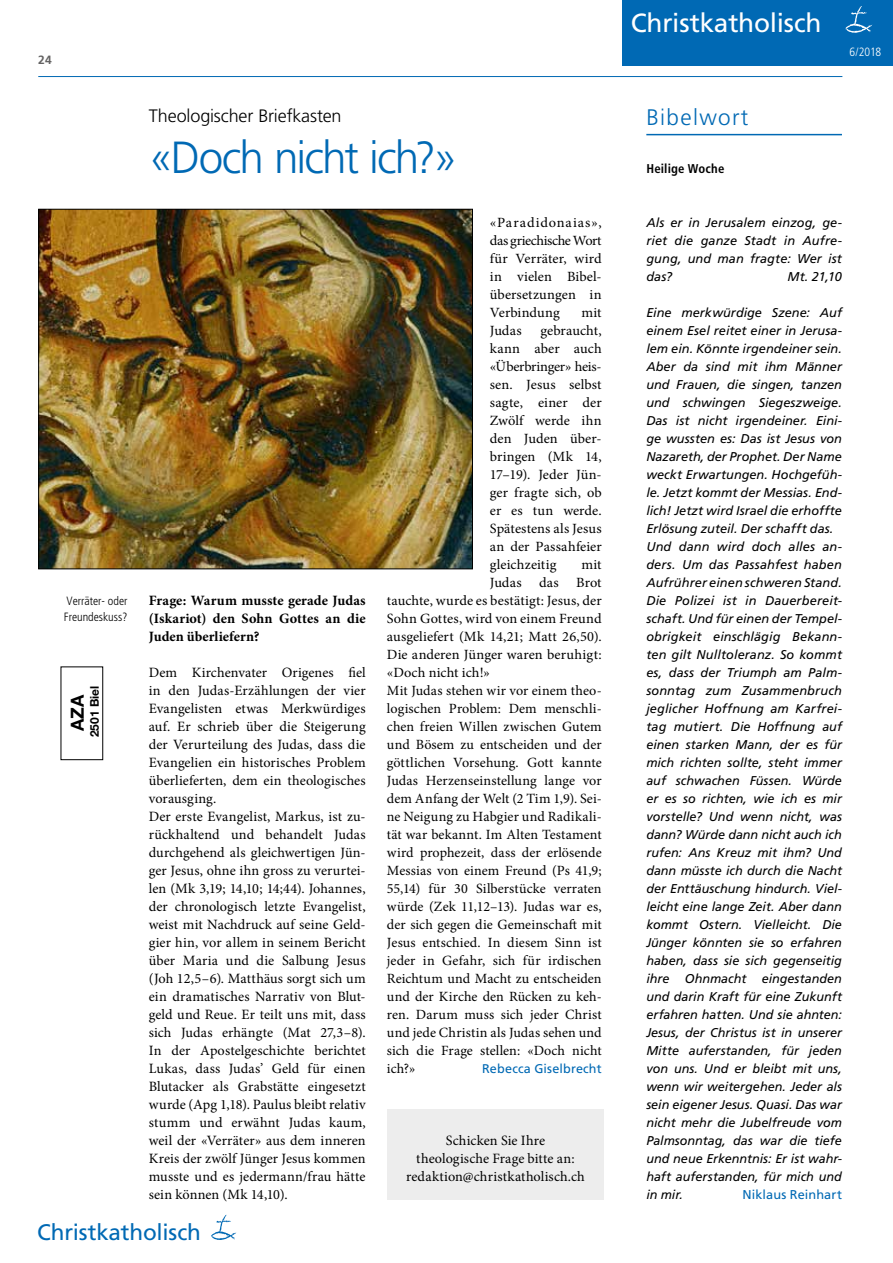
<style>
.page{position:relative;width:893px;height:1263px;background:#fff}
.page>*{position:absolute;margin:0;border:0;box-sizing:border-box;transform-origin:0 0}
.t1{font:300 45px "Frutiger LT Std";letter-spacing:-.045em;color:#0069b4}
.t2{font:26.25px "Frutiger LT Std";letter-spacing:-.01em;color:#fff}
.t3{font:22.5px "Frutiger LT Std";letter-spacing:-.01em;color:#0069b4}
.t4{font:300 22.5px "Frutiger LT Std";letter-spacing:.06em;color:#0069b4}
.t5{font:300 18px "Frutiger LT Std";letter-spacing:-.01em;color:#000}
.t6{font:700 18px "Helvetica Neue LT Std";color:#000}
.t7{font:14.25px/18px "Minion Pro";letter-spacing:.005em;color:#000}
.t8{font:700 14.25px/18px "Minion Pro";color:#000;text-align:justify}
.t9{font:14.1px/18px "Minion Pro";letter-spacing:.005em;color:#000;text-align:justify}
.t10{font:italic 12.75px/18px "Frutiger LT Std";color:#000;text-align:justify}
.t11{font:12.75px "Frutiger LT Std";letter-spacing:.005em;color:#0069b4}
.t12{font:700 condensed 12.75px "Frutiger LT Std";letter-spacing:.015em;color:#000}
.t13{font:12.6px "Frutiger LT Std";letter-spacing:.01em;color:#0069b4}
.t14{font:300 condensed 12px/15.8px "Frutiger LT Std";color:#000}
.t15{font:700 12px "Helvetica Neue LT Std";color:#000}
.t16{font:300 condensed 12px "Frutiger LT Std";color:#fff}
.t17{font:700 12px "Frutiger LT Std";color:#646363}
</style>
<div class="page">
<hr style="left:38px;top:76px;width:804px;height:1px;background:#0069b4">
<div style="left:622px;top:0;width:271px;height:66px;background:#0069b4"></div>
<svg style="left:846px;top:6px;width:26px;height:27px"></svg>
<svg style="left:211px;top:1215px;width:25px;height:25px"></svg>
<hr style="left:646px;top:134px;width:196px;height:1px;background:#0069b4">
<img style="left:40px;top:211px;width:431px;height:356px">
<div style="left:38px;top:209px;width:435px;height:360px;border:1px solid #000"></div>
<div style="left:387px;top:1109px;width:217px;height:90px;background:#ededed"></div>
<p class="t17" style="left:38px;top:53px;width:15px">24</p>
<p class="t14" style="left:64px;top:594px;width:65px">Verräter- oder<br>Freundeskuss?</p>
<h3 class="t6" style="left:66px;top:731px;width:38px;rotate:-90deg">AZA</h3>
<p class="t15" style="left:87px;top:737px;width:53px;rotate:-90deg">2501 Biel</p>
<h3 class="t5" style="left:149px;top:105px;width:194px">Theologischer Briefkasten</h3>
<h1 class="t1" style="left:149px;top:132px;width:310px">«Doch nicht ich?»</h1>
<p class="t9" style="left:490px;top:214px;width:113px">«Paradidonaias», das griechische Wort für Verräter, wird in vielen Bibel&shy;übersetzungen in Verbindung</p>
<p class="t9" style="left:581px;top:304px;width:22px">mit</p>
<p class="t8" style="left:149px;top:591px;width:218px">Frage: Warum musste gerade Judas (Iskariot) den Sohn Gottes an die Juden überliefern?</p>
<p class="t7" style="left:149px;top:664px;width:218px">Dem Kirchenvater Origenes fiel in den Judas-Erzählungen der vier Evangelisten etwas Merkwürdiges auf. Er schrieb über die Steigerung der Verurteilung des Judas, dass die Evangelien ein historisches Problem überlieferten, dem ein theologisches vorausging.<br>Der erste Evangelist, Markus, ist zu&shy;rückhaltend und behandelt Judas durchgehend als gleichwertigen Jün&shy;ger Jesus, ohne ihn gross zu verurtei&shy;len (Mk 3,19; 14,10; 14;44). Johannes, der chronologisch letzte Evangelist, weist mit Nachdruck auf seine Geld&shy;gier hin, vor allem in seinem Bericht über Maria und die Salbung Jesus (Joh 12,5–6). Matthäus sorgt sich um ein dramatisches Narrativ von Blut&shy;geld und Reue. Er teilt uns mit, dass sich Judas erhängte (Mat 27,3–8).<br>In der Apostelgeschichte berichtet Lukas, dass Judas’ Geld für einen Blutacker als Grabstätte eingesetzt wurde (Apg 1,18). Paulus bleibt relativ stumm und erwähnt Judas kaum, weil der «Verräter» aus dem inneren Kreis der zwölf Jünger Jesus kommen musste und es jedermann/frau hätte sein können (Mk 14,10).</p>
<p class="t9" style="left:490px;top:322px;width:113px;text-indent:51px">gebraucht, kann aber auch «Überbringer» heis&shy;sen. Jesus selbst sagte, einer der Zwölf werde ihn den Juden über&shy;bringen (Mk 14, 17–19). Jeder Jün&shy;ger fragte sich, ob er es tun werde.<br>Spätestens als Jesus an der Passahfeier gleichzeitig</p>
<p class="t9" style="left:490px;top:322px;width:33px">Judas</p>
<p class="t9" style="left:581px;top:556px;width:22px">mit</p>
<p class="t9" style="left:490px;top:574px;width:113px">Judas das Brot</p>
<p class="t9" style="left:387px;top:592px;width:216px">tauchte, wurde es bestätigt: Jesus, der</p>
<p class="t9" style="left:387px;top:610px;width:216px">Sohn Gottes, wird von einem Freund</p>
<p class="t9" style="left:387px;top:628px;width:216px">ausgeliefert (Mk 14,21; Matt 26,50).</p>
<p class="t9" style="left:387px;top:646px;width:216px">Die anderen Jünger waren beruhigt:</p>
<p class="t9" style="left:387px;top:664px;width:104px">«Doch nicht ich!»</p>
<p class="t9" style="left:387px;top:682px;width:216px">Mit Judas stehen wir vor einem theo-</p>
<p class="t9" style="left:387px;top:700px;width:216px">logischen Problem: Dem menschli-</p>
<p class="t9" style="left:387px;top:718px;width:216px">chen freien Willen zwischen Gutem</p>
<p class="t9" style="left:387px;top:736px;width:216px">und Bösem zu entscheiden und der</p>
<p class="t9" style="left:387px;top:754px;width:216px">göttlichen Vorsehung. Gott kannte</p>
<p class="t9" style="left:387px;top:772px;width:216px">Judas Herzenseinstellung lange vor</p>
<p class="t9" style="left:387px;top:790px;width:216px">dem Anfang der Welt (2 Tim 1,9). Sei-</p>
<p class="t9" style="left:387px;top:808px;width:216px">ne Neigung zu Habgier und Radikali-</p>
<p class="t9" style="left:387px;top:826px;width:216px">tät war bekannt. Im Alten Testament</p>
<p class="t9" style="left:387px;top:844px;width:216px">wird prophezeit, dass der erlösende</p>
<p class="t9" style="left:387px;top:862px;width:216px">Messias von einem Freund (Ps 41,9;</p>
<p class="t9" style="left:387px;top:880px;width:216px">55,14) für 30 Silberstücke verraten</p>
<p class="t9" style="left:387px;top:898px;width:216px">würde (Zek 11,12–13). Judas war es,</p>
<p class="t9" style="left:387px;top:916px;width:216px">der sich gegen die Gemeinschaft mit</p>
<p class="t9" style="left:387px;top:934px;width:216px">Jesus entschied. In diesem Sinn ist</p>
<p class="t9" style="left:387px;top:952px;width:216px">jeder in Gefahr, sich für irdischen</p>
<p class="t9" style="left:387px;top:970px;width:216px">Reichtum und Macht zu entscheiden</p>
<p class="t9" style="left:387px;top:988px;width:216px">und der Kirche den Rücken zu keh-</p>
<p class="t9" style="left:387px;top:1006px;width:216px">ren. Darum muss sich jeder Christ</p>
<p class="t9" style="left:387px;top:1024px;width:216px">und jede Christin als Judas sehen und</p>
<p class="t9" style="left:387px;top:1042px;width:216px">sich die Frage stellen: «Doch nicht</p>
<p class="t9" style="left:387px;top:1060px;width:30px">ich?»</p>
<p class="t13" style="left:482px;top:1061px;width:121px">Rebecca Giselbrecht</p>
<p class="t7" style="left:406px;top:1132px;width:180px;text-align:center">Schicken Sie Ihre<br>theologische Frage bitte an: redaktion@christkatholisch.ch</p>
<h3 class="t3" style="left:37px;top:1218px;width:165px">Christkatholisch</h3>
<h2 class="t2" style="left:631px;top:8px;width:192px">Christkatholisch</h2>
<h3 class="t4" style="left:646px;top:105px;width:104px">Bibelwort</h3>
<p class="t12" style="left:646px;top:161px;width:80px">Heilige Woche</p>
<p class="t16" style="left:849px;top:45px;width:33px">6/2018</p>
<p class="t10" style="left:646px;top:214px;width:197px">Als er in Jerusalem einzog, ge&shy;riet die ganze Stadt in Aufre&shy;gung, und man fragte: Wer ist das?</p>
<p class="t10" style="left:787px;top:268px;width:56px">Mt. 21,10</p>
<p class="t10" style="left:646px;top:304px;width:197px;text-align:left">Eine merkwürdige Szene: Auf einem Esel reitet einer in Jerusa&shy;lem ein. Könnte irgendeiner sein.<br>Aber da sind mit ihm Männer und Frauen, die singen, tanzen und schwingen Siegeszweige.<br>Das ist nicht irgendeiner. Eini&shy;ge wussten es: Das ist Jesus von<br>Nazareth, der Prophet. Der Name weckt Erwartungen. Hochgefüh&shy;le. Jetzt kommt der Messias. End&shy;lich! Jetzt wird Israel die erhoffte<br>Erlösung zuteil. Der schafft das.<br>Und dann wird doch alles an&shy;ders. Um das Passahfest haben<br>Aufrührer einen schweren Stand.<br>Die Polizei ist in Dauerbereit&shy;schaft. Und für einen der Tempel&shy;obrigkeit einschlägig Bekann&shy;ten gilt Nulltoleranz. So kommt es, dass der Triumph am Palm&shy;sonntag zum Zusammenbruch jeglicher Hoffnung am Karfrei&shy;tag mutiert. Die Hoffnung auf einen starken Mann, der es für mich richten sollte, steht immer auf schwachen Füssen. Würde er es so richten, wie ich es mir vorstelle? Und wenn nicht, was dann? Würde dann nicht auch ich rufen: Ans Kreuz mit ihm? Und dann müsste ich durch die Nacht der Enttäuschung hindurch. Viel&shy;leicht eine lange Zeit. Aber dann kommt Ostern. Vielleicht. Die<br>Jünger könnten sie so erfahren haben, dass sie sich gegenseitig ihre Ohnmacht eingestanden und darin Kraft für eine Zukunft erfahren hatten. Und sie ahnten:<br>Jesus, der Christus ist in unserer<br>Mitte auferstanden, für jeden von uns. Und er bleibt mit uns, wenn wir weitergehen. Jeder als sein eigener Jesus. Quasi. Das war nicht mehr die Jubelfreude vom<br>Palmsonntag, das war die tiefe und neue Erkenntnis: Er ist wahr&shy;haft auferstanden, für mich und in mir.</p>
<p class="t11" style="left:742px;top:1187px;width:101px">Niklaus Reinhart</p>
</div>
